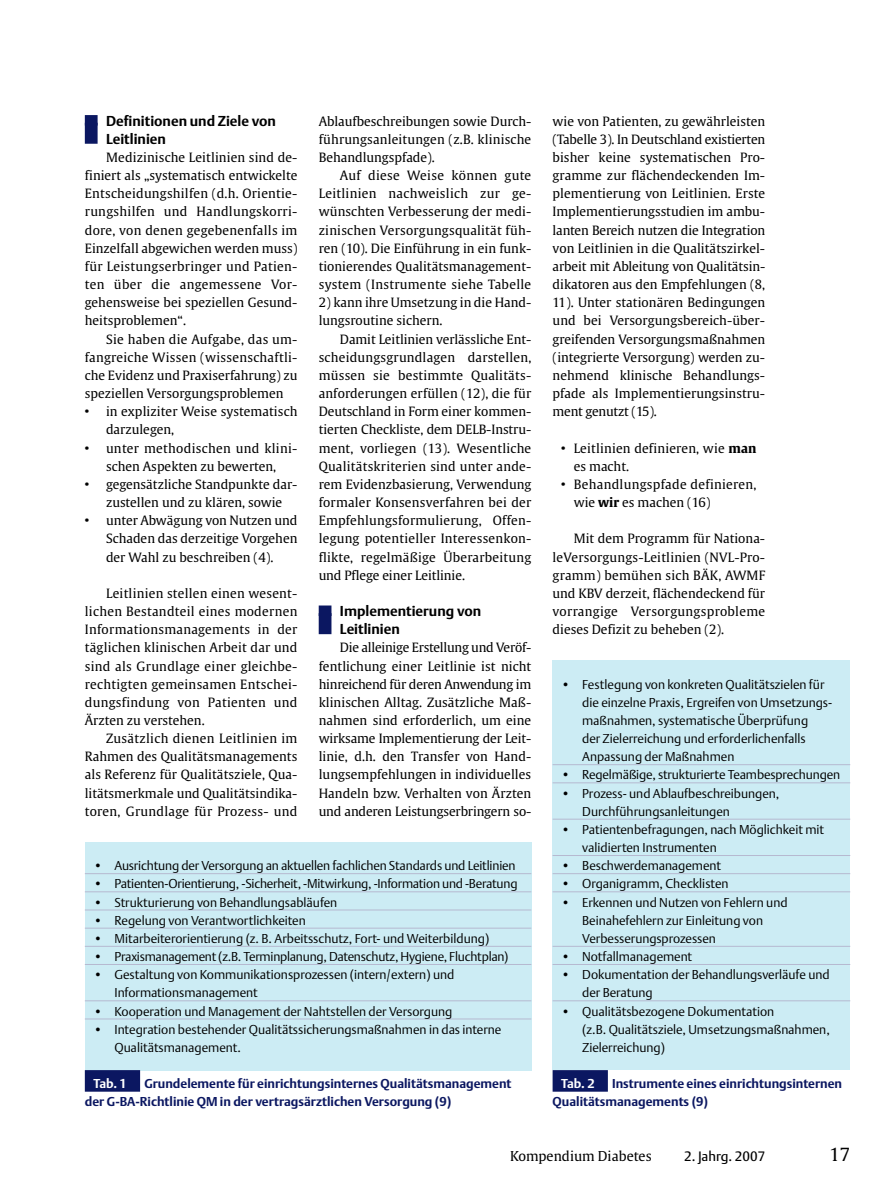
<style>
.page{position:relative;width:893px;height:1191px;background:#fff}
.page>*{position:absolute;margin:0;border:0;box-sizing:border-box;transform-origin:0 0}
.t1{font:18px "Thieme Gulliver";color:#000}
.t2{font:700 14.25px/18.1px "Thieme Argo One";color:#000}
.t3{font:13.5px "Thieme Gulliver";color:#000}
.t4{font:13.5px "Thieme Argo Two";color:#000}
.t5{font:12.75px/18.1px "Thieme Gulliver";color:#000;text-align:justify}
.t6{font:12.75px/18.1px "Thieme Argo One";color:#000}
.t7{font:700 12.75px/18.1px "Thieme Argo One";color:#0b1761}
.t8{font:12.75px/18.1px "Thieme Gulliver";letter-spacing:.025em;color:#000}
.t9{font:700 12.75px "Thieme Argo One";letter-spacing:-.035em;color:#fff}
.s1{font-weight:700}
</style>
<div class="page">
<div style="left:85px;top:842px;width:446px;height:228px;background:#ccecf4"></div>
<hr style="left:85px;top:873px;width:446px;height:1px;background:#b6b9d0">
<hr style="left:85px;top:891px;width:446px;height:1px;background:#b6b9d0">
<hr style="left:85px;top:909px;width:446px;height:1px;background:#b6b9d0">
<hr style="left:85px;top:927px;width:446px;height:1px;background:#b6b9d0">
<hr style="left:85px;top:946px;width:446px;height:1px;background:#b6b9d0">
<hr style="left:85px;top:964px;width:446px;height:1px;background:#b6b9d0">
<hr style="left:85px;top:1000px;width:446px;height:1px;background:#b6b9d0">
<hr style="left:85px;top:1018px;width:446px;height:1px;background:#b6b9d0">
<div style="left:85px;top:1070px;width:55px;height:21px;background:#0b1761"></div>
<div style="left:553px;top:660px;width:297px;height:410px;background:#ccecf4"></div>
<hr style="left:553px;top:764px;width:297px;height:1px;background:#b6b9d0">
<hr style="left:553px;top:782px;width:297px;height:1px;background:#b6b9d0">
<hr style="left:553px;top:818px;width:297px;height:1px;background:#b6b9d0">
<hr style="left:553px;top:855px;width:297px;height:1px;background:#b6b9d0">
<hr style="left:553px;top:873px;width:297px;height:1px;background:#b6b9d0">
<hr style="left:553px;top:891px;width:297px;height:1px;background:#b6b9d0">
<hr style="left:553px;top:946px;width:297px;height:1px;background:#b6b9d0">
<hr style="left:553px;top:964px;width:297px;height:1px;background:#b6b9d0">
<hr style="left:553px;top:1000px;width:297px;height:1px;background:#b6b9d0">
<div style="left:553px;top:1070px;width:55px;height:21px;background:#0b1761"></div>
<div style="left:85px;top:115px;width:13px;height:11px;background:#0b1761"></div>
<div style="left:85px;top:123px;width:13px;height:21px;background:#0b1761"></div>
<div style="left:319px;top:605px;width:12px;height:11px;background:#0b1761"></div>
<div style="left:319px;top:613px;width:12px;height:21px;background:#0b1761"></div>
<p class="t2" style="left:106px;top:113px;width:171px">Definitionen und Ziele von<br>Leitlinien</p>
<p class="t5" style="left:85px;top:149px;width:214px;text-indent:21px">Medizinische Leitlinien sind de&shy;finiert als „systematisch entwickelte Entscheidungshilfen (d.h. Orientie&shy;rungshilfen und Handlungskorri&shy;dore, von denen gegebenenfalls im Einzelfall abgewichen werden muss) für Leistungserbringer und Patien&shy;ten über die angemessene Vor&shy;gehensweise bei speziellen Gesund&shy;heitsproblemen“.</p>
<p class="t5" style="left:85px;top:331px;width:214px;text-indent:21px">Sie haben die Aufgabe, das um&shy;fangreiche Wissen (wissenschaftli&shy;che Evidenz und Praxiserfahrung) zu speziellen Versorgungsproblemen</p>
<p class="t5" style="left:106px;top:404px;width:193px;text-indent:-21px">• in expliziter Weise systematisch darzulegen,</p>
<p class="t5" style="left:85px;top:440px;width:214px;text-align:center">• unter methodischen und klini&shy;schen Aspekten zu bewerten,</p>
<p class="t5" style="left:85px;top:476px;width:214px;text-align:center">• gegensätzliche Standpunkte dar&shy;zustellen und zu klären, sowie</p>
<p class="t5" style="left:106px;top:512px;width:193px;text-indent:-21px">• unter Abwägung von Nutzen und Schaden das derzeitige Vorgehen der Wahl zu beschreiben (4).</p>
<p class="t5" style="left:85px;top:585px;width:214px;text-indent:21px">Leitlinien stellen einen wesent&shy;lichen Bestandteil eines modernen Informationsmanagements in der täglichen klinischen Arbeit dar und sind als Grundlage einer gleichbe&shy;rechtigten gemeinsamen Entschei&shy;dungsfindung von Patienten und Ärzten zu verstehen.</p>
<p class="t5" style="left:85px;top:730px;width:214px;text-indent:21px">Zusätzlich dienen Leitlinien im Rahmen des Qualitätsmanagements als Referenz für Qualitätsziele, Qua&shy;litätsmerkmale und Qualitätsindika&shy;toren, Grundlage für Prozess- und</p>
<p class="t5" style="left:319px;top:113px;width:214px">Ablaufbeschreibungen sowie Durch&shy;führungsanleitungen (z.B. klinische Behandlungspfade).</p>
<p class="t5" style="left:319px;top:167px;width:214px;text-indent:21px">Auf diese Weise können gute Leitlinien nachweislich zur ge&shy;wünschten Verbesserung der medi&shy;zinischen Versorgungsqualität füh&shy;ren (10). Die Einführung in ein funk&shy;tionierendes Qualitätsmanagement&shy;system (Instrumente siehe Tabelle</p>
<p class="t5" style="left:319px;top:295px;width:214px">2) kann ihre Umsetzung in die Hand&shy;lungsroutine sichern.</p>
<p class="t5" style="left:319px;top:331px;width:214px;text-indent:21px">Damit Leitlinien verlässliche Ent&shy;scheidungsgrundlagen darstellen, müssen sie bestimmte Qualitäts&shy;anforderungen erfüllen (12), die für Deutschland in Form einer kommen&shy;tierten Checkliste, dem DELB-Instru&shy;ment, vorliegen (13). Wesentliche Qualitätskriterien sind unter ande&shy;rem Evidenzbasierung, Verwendung formaler Konsensverfahren bei der Empfehlungsformulierung, Offen&shy;legung potentieller Interessenkon&shy;flikte, regelmäßige Überarbeitung und Pflege einer Leitlinie.</p>
<p class="t2" style="left:340px;top:603px;width:143px">Implementierung von<br>Leitlinien</p>
<p class="t5" style="left:319px;top:640px;width:214px;text-indent:21px">Die alleinige Erstellung und Veröf&shy;fentlichung einer Leitlinie ist nicht hinreichend für deren Anwendung im klinischen Alltag. Zusätzliche Maß&shy;nahmen sind erforderlich, um eine wirksame Implementierung der Leit&shy;linie, d.h. den Transfer von Hand&shy;lungsempfehlungen in individuelles Handeln bzw. Verhalten von Ärzten und anderen Leistungserbringern so-</p>
<p class="t6" style="left:93px;top:857px;width:424px">• Ausrichtung der Versorgung an aktuellen fachlichen Standards und Leitlinien</p>
<p class="t6" style="left:93px;top:876px;width:426px">• Patienten-Orientierung, -Sicherheit, -Mitwirkung, -Information und -Beratung</p>
<p class="t6" style="left:93px;top:894px;width:245px">• Strukturierung von Behandlungsabläufen</p>
<p class="t6" style="left:93px;top:912px;width:214px">• Regelung von Verantwortlichkeiten</p>
<p class="t6" style="left:93px;top:930px;width:397px">• Mitarbeiterorientierung (z. B. Arbeitsschutz, Fort- und Weiterbildung)</p>
<p class="t6" style="left:93px;top:948px;width:417px">• Praxismanagement (z.B. Terminplanung, Datenschutz, Hygiene, Fluchtplan)</p>
<p class="t6" style="left:114px;top:966px;width:341px;text-indent:-21px">• Gestaltung von Kommunikationsprozessen (intern/extern) und<br>Informationsmanagement</p>
<p class="t6" style="left:93px;top:1003px;width:361px">• Kooperation und Management der Nahtstellen der Versorgung</p>
<p class="t6" style="left:114px;top:1021px;width:388px;text-indent:-21px">• Integration bestehender Qualitätssicherungsmaßnahmen in das interne<br>Qualitätsmanagement.</p>
<p class="t9" style="left:93px;top:1078px;width:35px">Tab. 1</p>
<p class="t7" style="left:85px;top:1075px;width:428px;text-indent:60px">Grundelemente für einrichtungsinternes Qualitätsmanagement der G-BA-Richtlinie QM in der vertragsärztlichen Versorgung (9)</p>
<p class="t5" style="left:553px;top:113px;width:214px">wie von Patienten, zu gewährleisten (Tabelle 3). In Deutschland existierten bisher keine systematischen Pro&shy;gramme zur flächendeckenden Im&shy;plementierung von Leitlinien. Erste Implementierungsstudien im ambu&shy;lanten Bereich nutzen die Integration von Leitlinien in die Qualitätszirkel&shy;arbeit mit Ableitung von Qualitätsin&shy;dikatoren aus den Empfehlungen (8, 11). Unter stationären Bedingungen und bei Versorgungsbereich-über&shy;greifenden Versorgungsmaßnahmen (integrierte Versorgung) werden zu&shy;nehmend klinische Behandlungs&shy;pfade als Implementierungsinstru&shy;ment genutzt (15).</p>
<p class="t5" style="left:574px;top:440px;width:184px;text-indent:-13px">• Leitlinien definieren, wie <span class="s1">man </span>es macht.</p>
<p class="t8" style="left:574px;top:476px;width:184px;text-indent:-13px">• Behandlungspfade definieren, wie <span class="s1">wir</span> es machen (16)</p>
<p class="t5" style="left:553px;top:531px;width:214px;text-indent:21px">Mit dem Programm für Nationa&shy;leVersorgungs-Leitlinien (NVL-Pro&shy;gramm) bemühen sich BÄK, AWMF und KBV derzeit, flächendeckend für vorrangige Versorgungsprobleme dieses Defizit zu beheben (2).</p>
<p class="t6" style="left:582px;top:676px;width:251px;text-indent:-21px">• Festlegung von konkreten Qualitätszielen für die einzelne Praxis, Ergreifen von Umsetzungs&shy;maßnahmen, systematische Überprüfung<br>der Zielerreichung und erforderlichenfalls Anpassung der Maßnahmen</p>
<p class="t6" style="left:561px;top:767px;width:281px">• Regelmäßige, strukturierte Teambesprechungen</p>
<p class="t6" style="left:582px;top:785px;width:199px;text-indent:-21px">• Prozess- und Ablaufbeschreibungen,<br>Durchführungsanleitungen</p>
<p class="t6" style="left:582px;top:821px;width:244px;text-indent:-21px">• Patientenbefragungen, nach Möglichkeit mit validierten Instrumenten</p>
<p class="t6" style="left:561px;top:857px;width:161px">• Beschwerdemanagement</p>
<p class="t6" style="left:561px;top:876px;width:169px">• Organigramm, Checklisten</p>
<p class="t6" style="left:582px;top:894px;width:207px;text-indent:-21px">• Erkennen und Nutzen von Fehlern und<br>Beinahefehlern zur Einleitung von<br>Verbesserungsprozessen</p>
<p class="t6" style="left:561px;top:948px;width:133px">• Notfallmanagement</p>
<p class="t6" style="left:582px;top:966px;width:249px;text-indent:-21px">• Dokumentation der Behandlungsverläufe und der Beratung</p>
<p class="t6" style="left:582px;top:1003px;width:249px;text-indent:-21px">• Qualitätsbezogene Dokumentation<br>(z.B. Qualitätsziele, Umsetzungsmaßnahmen,<br>Zielerreichung)</p>
<p class="t9" style="left:561px;top:1078px;width:35px">Tab. 2</p>
<p class="t7" style="left:553px;top:1075px;width:291px;text-indent:60px">Instrumente eines einrichtungsinternen<br>Qualitätsmanagements (9)</p>
<p class="t3" style="left:510px;top:1150px;width:143px">Kompendium Diabetes</p>
<p class="t4" style="left:684px;top:1150px;width:83px">2. Jahrg. 2007</p>
<h1 class="t1" style="left:829px;top:1147px;width:22px">17</h1>
</div>
